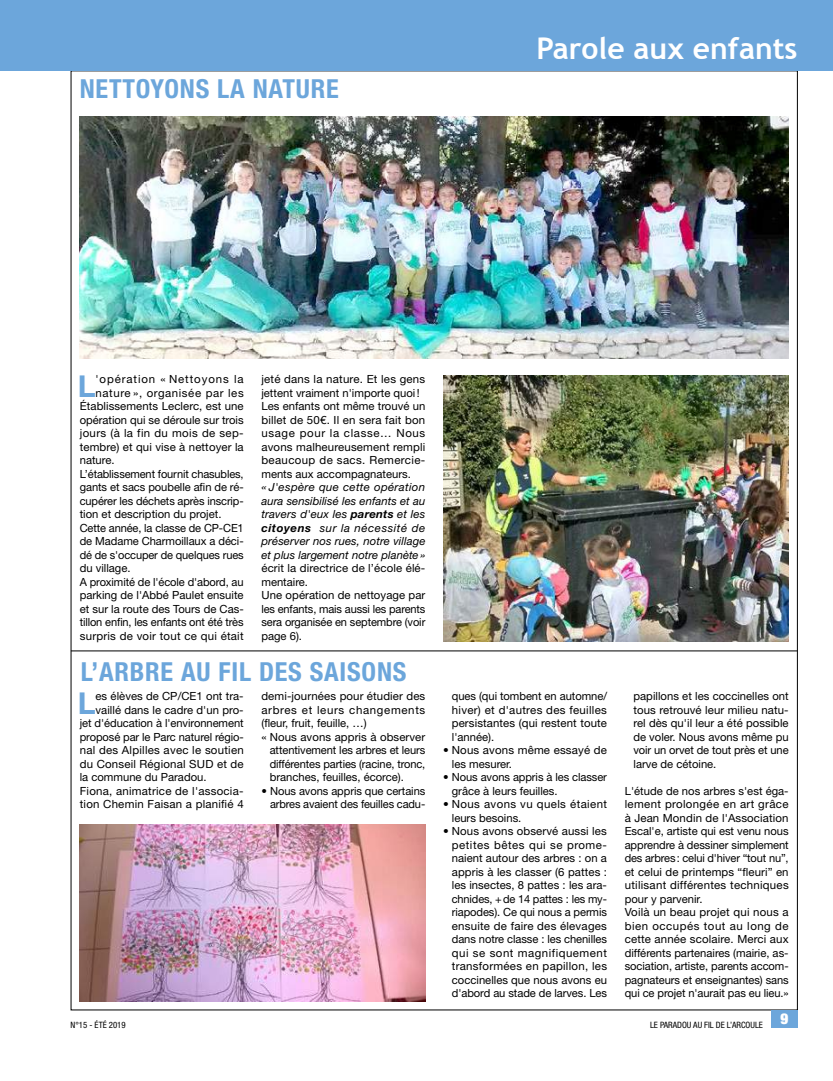
<style>
.page{position:relative;width:833px;height:1081px;background:#fff}
.page>*{position:absolute;margin:0;border:0;box-sizing:border-box;transform-origin:0 0}
.t1{font:700 30.12px "Helvetica Neue LT Std";color:#6ca6db}
.t2{font:700 30px "Trebuchet MS";color:#fff}
.t3{font:700 condensed 26.25px "Helvetica Neue LT Std";letter-spacing:.03em;color:#6ca6db}
.t4{font:900 condensed 15px "Helvetica Neue LT Std";color:#fff}
.t5{font:11.25px/13.5px "Helvetica Neue LT Std";color:#000}
.t6{font:italic 11.25px/13.5px "Helvetica Neue LT Std";color:#000;text-align:justify}
.t7{font:11.25px "Helvetica Neue LT Std";letter-spacing:.02em;color:#000}
.t8{font:11.25px/13.5px "Helvetica Neue LT Std";letter-spacing:.035em;color:#000}
.t9{font:11.25px "Helvetica Neue LT Std";letter-spacing:.06em;color:#000}
.t10{font:11.25px "Helvetica Neue LT Std";letter-spacing:.05em;color:#000}
.t11{font:11.25px "Helvetica Neue LT Std";letter-spacing:.075em;color:#000}
.t12{font:condensed 8.75px "Helvetica Neue LT Std";color:#000}
.s1{font-weight:700}
</style>
<div class="page">
<hr style="left:71px;top:651px;width:726px;height:1px;background:#000">
<img style="left:443px;top:375px;width:345px;height:267px">
<img style="left:80px;top:117px;width:708px;height:242px">
<img style="left:80px;top:824px;width:345px;height:177px">
<div style="left:0;top:0;width:833px;height:71px;background:#6ca6db"></div>
<div style="left:771px;top:1010px;width:26px;height:18px;background:#6ca6db"></div>
<h3 class="t3" style="left:80px;top:73px;width:260px">NETTOYONS LA NATURE</h3>
<h2 class="t2" style="left:536px;top:30px;width:250px">Parole aux enfant</h2>
<h2 class="t2" style="left:635px;top:30px;width:164px">Vie scol ire</h2>
<h2 class="t2" style="left:569px;top:30px;width:230px">Infos citoyennes</h2>
<h1 class="t1" style="left:78px;top:367px;width:19px">L</h1>
<p class="t11" style="left:96px;top:372px;width:150px">'opération « Nettoyons la</p>
<p class="t10" style="left:96px;top:386px;width:150px">nature », organisée par les</p>
<p class="t5" style="left:80px;top:399px;width:165px">Établissements Leclerc, est une</p>
<p class="t5" style="left:80px;top:413px;width:165px">opération qui se déroule sur trois</p>
<p class="t8" style="left:80px;top:426px;width:165px">jours (à la fin du mois de sep-</p>
<p class="t5" style="left:80px;top:440px;width:165px">tembre) et qui vise à nettoyer la</p>
<p class="t5" style="left:80px;top:453px;width:36px">nature.</p>
<p class="t5" style="left:80px;top:467px;width:165px">L’établissement fournit chasubles,</p>
<p class="t5" style="left:80px;top:480px;width:165px">gants et sacs poubelle afin de ré-</p>
<p class="t5" style="left:80px;top:494px;width:165px">cupérer les déchets après inscrip-</p>
<p class="t5" style="left:80px;top:507px;width:143px">tion et description du projet.</p>
<p class="t5" style="left:80px;top:521px;width:165px">Cette année, la classe de CP-CE1</p>
<p class="t5" style="left:80px;top:534px;width:165px">de Madame Charmoillaux a déci-</p>
<p class="t5" style="left:80px;top:548px;width:165px">dé de s'occuper de quelques rues</p>
<p class="t5" style="left:80px;top:561px;width:52px">du village.</p>
<p class="t5" style="left:80px;top:575px;width:165px">A proximité de l'école d'abord, au</p>
<p class="t5" style="left:80px;top:588px;width:165px">parking de l'Abbé Paulet ensuite</p>
<p class="t5" style="left:80px;top:602px;width:165px">et sur la route des Tours de Cas-</p>
<p class="t5" style="left:80px;top:615px;width:165px">tillon enfin, les enfants ont été très</p>
<p class="t7" style="left:80px;top:629px;width:165px">surpris de voir tout ce qui était</p>
<p class="t5" style="left:261px;top:372px;width:165px">jeté dans la nature. Et les gens jettent vraiment n'importe quoi!<br>Les enfants ont même trouvé un billet de 50€. Il en sera fait bon usage pour la classe… Nous avons malheureusement rempli beaucoup de sacs. Remercie&shy;ments aux accompagnateurs.</p>
<p class="t6" style="left:261px;top:480px;width:165px">« J'espère que cette opération aura sensibilisé les enfants et au travers d'eux les <span class="s1">parents</span> et les <span class="s1">citoyens</span> sur la nécessité de préserver nos rues, notre village et plus largement notre planète»</p>
<p class="t5" style="left:261px;top:561px;width:165px">écrit la directrice de l’école élé&shy;mentaire.<br>Une opération de nettoyage par les enfants, mais aussi les parents sera organisée en septembre (voir page 6).</p>
<h3 class="t3" style="left:81px;top:656px;width:327px">L’ARBRE AU FIL DES SAISONS</h3>
<h1 class="t1" style="left:78px;top:684px;width:19px">L</h1>
<p class="t5" style="left:96px;top:689px;width:150px">es élèves de CP/CE1 ont tra-</p>
<p class="t5" style="left:96px;top:702px;width:150px">vaillé dans le cadre d'un pro-</p>
<p class="t5" style="left:80px;top:716px;width:165px">jet d'éducation à l'environnement</p>
<p class="t5" style="left:80px;top:729px;width:165px">proposé par le Parc naturel régio-</p>
<p class="t7" style="left:80px;top:743px;width:165px">nal des Alpilles avec le soutien</p>
<p class="t5" style="left:80px;top:756px;width:165px">du Conseil Régional SUD et de</p>
<p class="t5" style="left:80px;top:770px;width:128px">la commune du Paradou.</p>
<p class="t7" style="left:80px;top:784px;width:165px">Fiona, animatrice de l'associa-</p>
<p class="t7" style="left:80px;top:797px;width:165px">tion Chemin Faisan a planifié 4</p>
<p class="t5" style="left:261px;top:689px;width:165px">demi-journées pour étudier des</p>
<p class="t9" style="left:261px;top:703px;width:165px">arbres et leurs changements</p>
<p class="t5" style="left:261px;top:716px;width:107px">(fleur, fruit, feuille, …)</p>
<p class="t5" style="left:261px;top:729px;width:165px">« Nous avons appris à observer</p>
<p class="t5" style="left:270px;top:743px;width:157px">attentivement les arbres et leurs</p>
<p class="t5" style="left:270px;top:756px;width:157px">différentes parties (racine, tronc,</p>
<p class="t5" style="left:270px;top:770px;width:136px">branches, feuilles, écorce).</p>
<p class="t5" style="left:261px;top:783px;width:165px;text-align:right">• Nous avons appris que certains arbres avaient des feuilles cadu-</p>
<p class="t5" style="left:452px;top:689px;width:157px;text-align:justify">ques (qui tombent en automne/ hiver) et d'autres des feuilles persistantes (qui restent toute l'année).</p>
<p class="t5" style="left:452px;top:743px;width:157px;text-indent:-9px">• Nous avons même essayé de les mesurer.</p>
<p class="t5" style="left:452px;top:770px;width:157px;text-indent:-9px">• Nous avons appris à les classer grâce à leurs feuilles.</p>
<p class="t8" style="left:452px;top:797px;width:157px;text-indent:-9px">• Nous avons vu quels étaient leurs besoins.</p>
<p class="t5" style="left:452px;top:824px;width:157px;text-align:justify;text-indent:-9px">• Nous avons observé aussi les petites bêtes qui se prome&shy;naient autour des arbres : on a appris à les classer (6 pattes : les insectes, 8 pattes : les ara&shy;chnides, +de 14 pattes : les my&shy;riapodes). Ce qui nous a permis ensuite de faire des élevages dans notre classe : les chenilles qui se sont magnifiquement transformées en papillon, les coccinelles que nous avons eu d'abord au stade de larves. Les</p>
<p class="t5" style="left:633px;top:689px;width:157px;text-align:justify">papillons et les coccinelles ont tous retrouvé leur milieu natu&shy;rel dès qu'il leur a été possible de voler. Nous avons même pu voir un orvet de tout près et une larve de cétoine.</p>
<p class="t5" style="left:625px;top:783px;width:165px">L'étude de nos arbres s'est éga&shy;lement prolongée en art grâce à Jean Mondin de l'Association<br>Escal'e, artiste qui est venu nous apprendre à dessiner simplement des arbres: celui d'hiver “tout nu”, et celui de printemps “fleuri” en utilisant différentes techniques pour y parvenir.<br>Voilà un beau projet qui nous a bien occupés tout au long de cette année scolaire. Merci aux différents partenaires (mairie, as&shy;sociation, artiste, parents accom&shy;pagnateurs et enseignantes) sans qui ce projet n'aurait pas eu lieu.»</p>
<p class="t12" style="left:71px;top:1019px;width:57px">N°15 - ÉTÉ 2019</p>
<p class="t12" style="left:650px;top:1019px;width:114px">LE PARADOU AU FIL DE L’ARCOULE</p>
<h3 class="t4" style="left:780px;top:1009px;width:9px">9</h3>
</div>
